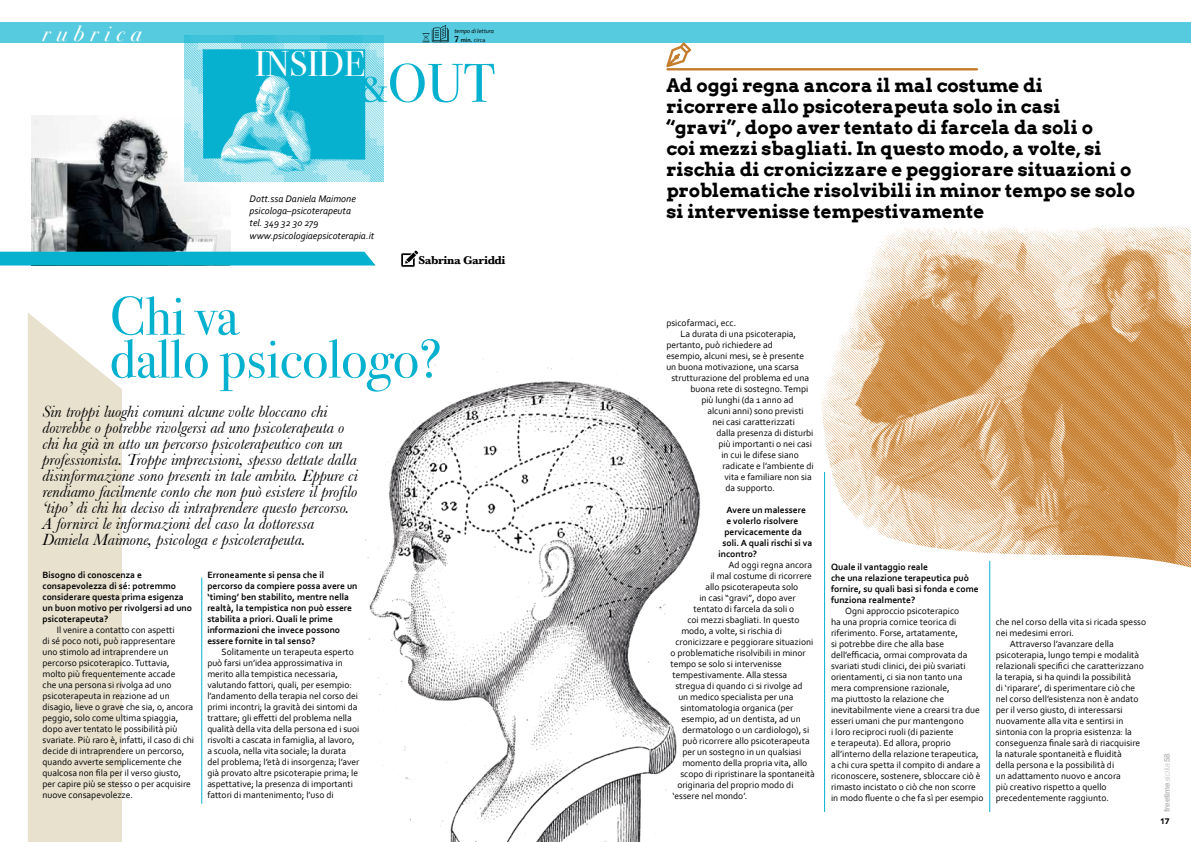
<style>
.page{position:relative;width:1191px;height:842px;background:#fff}
.page>*{position:absolute;margin:0;border:0;box-sizing:border-box;transform-origin:0 0}
.t1{font:54.6px/42.9px "Bodoni Svty Two OSITCTT";color:#06b1cf}
.t2{font:54.6px "Bodoni Svty Two SCITCTT";color:#06b1cf}
.t3{font:35.7px "Bodoni Svty Two SCITCTT";color:#fff}
.t4{font:22px "Bodoni Svty Two OSITCTT Book It";letter-spacing:.3em;color:#fff}
.t5{font:700 18.7px/21px "Arvo";color:#000}
.t6{font:italic 17px/16px "Baskerville";color:#000}
.t7{font:700 12px "Baskerville";letter-spacing:-.03em;color:#000}
.t8{font:italic 10px/12.3px "Corbel";color:#000}
.t9{font:9.5px/11px "Corbel";color:#000}
.t10{font:700 9.5px/11px "Corbel";color:#000}
.t11{font:700 8px "Helvetica";letter-spacing:-.025em;color:#bebdbc}
.t12{font:900 8px "Avenir";color:#000}
.t13{font:italic 6.2px "Corbel";color:#000}
.t14{font:6px "Corbel";color:#000}
.s1{font-family:"Baskerville";font-weight:700;font-size:9px}
.s2{font-weight:700}
.s3{font-weight:300;font-style:italic}
</style>
<div class="page">
<img style="left:365px;top:358px;width:336px;height:484px">
<img style="left:31px;top:115px;width:200px;height:137px">
<img style="left:184px;top:43px;width:199px;height:138px">
<svg style="left:401px;top:251px;width:17px;height:16px"></svg>
<div style="left:0;top:22px;width:1191px;height:21px;background:#56cade"></div>
<div style="left:0;top:252px;width:375px;height:13px;background:#06b1cf"></div>
<hr style="left:202px;top:578px;width:1px;height:226px;background:#06b1cf">
<hr style="left:824px;top:472px;width:1px;height:340px;background:#06b1cf">
<hr style="left:989px;top:561px;width:1px;height:251px;background:#06b1cf">
<hr style="left:666px;top:68px;width:312px;height:2px;background:#c57c2b">
<svg style="left:666px;top:42px;width:25px;height:25px"></svg>
<svg style="left:28px;top:313px;width:94px;height:529px;fill:#e8e1ce"></svg>
<img style="left:821px;top:227px;width:370px;height:341px">
<svg style="left:422px;top:25px;width:27px;height:17px"></svg>
<h3 class="t4" style="left:43px;top:20px;width:100px">rubrica</h3>
<p class="t14" style="left:454px;top:37px;width:33px"><span class="s1">7</span> <span class="s2">min.</span> circa</p>
<p class="t13" style="left:454px;top:28px;width:41px">tempo di lettura</p>
<h2 class="t3" style="left:255px;top:43px;width:111px">INSIDE</h2>
<h1 class="t2" style="left:359px;top:51px;width:137px">&amp;OUT</h1>
<p class="t8" style="left:250px;top:192px;width:126px">Dott.ssa Daniela Maimone psicologa–psicoterapeuta<br>tel. 349 32 30 279 www.psicologiaepsicoterapia.it</p>
<p class="t7" style="left:418px;top:253px;width:89px">Sabrina Gariddi</p>
<h1 class="t1" style="left:110px;top:295px;width:333px">Chi va<br>dallo psicologo?</h1>
<p class="t6" style="left:43px;top:403px;width:317px">Sin troppi luoghi comuni alcune volte bloccano chi dovrebbe o potrebbe rivolgersi ad uno psicoterapeuta o chi ha già in atto un percorso psicoterapeutico con un professionista. Troppe imprecisioni, spesso dettate dalla disinformazione sono presenti in tale ambito. Eppure ci rendiamo facilmente conto che non può esistere il profilo ‘tipo’ di chi ha deciso di intraprendere questo percorso.<br>A fornirci le informazioni del caso la dottoressa Daniela Maimone, psicologa e psicoterapeuta.</p>
<p class="t10" style="left:43px;top:569px;width:151px">Bisogno di conoscenza e consapevolezza di sé: potremmo considerare questa prima esigenza un buon motivo per rivolgersi ad uno psicoterapeuta?</p>
<p class="t9" style="left:43px;top:624px;width:153px;text-indent:14px">Il venire a contatto con aspetti<br>di sé poco noti, può rappresentare<br>uno stimolo ad intraprendere un percorso psicoterapico. Tuttavia, molto più frequentemente accade<br>che una persona si rivolga ad uno psicoterapeuta in reazione ad un disagio, lieve o grave che sia, o, ancora peggio, solo come ultima spiaggia, dopo aver tentato le possibilità più svariate. Più raro è, infatti, il caso di chi decide di intraprendere un percorso, quando avverte semplicemente che qualcosa non fila per il verso giusto, per capire più se stesso o per acquisire nuove consapevolezze.</p>
<p class="t10" style="left:207px;top:569px;width:152px">Erroneamente si pensa che il percorso da compiere possa avere un ‘timing’ ben stabilito, mentre nella realtà, la tempistica non può essere stabilita a priori. Quali le prime informazioni che invece possono essere fornite in tal senso?</p>
<p class="t9" style="left:207px;top:646px;width:154px;text-indent:14px">Solitamente un terapeuta esperto può farsi un’idea approssimativa in merito alla tempistica necessaria, valutando fattori, quali, per esempio: l’andamento della terapia nel corso dei primi incontri; la gravità dei sintomi da trattare; gli effetti del problema nella qualità della vita della persona ed i suoi risvolti a cascata in famiglia, al lavoro, a scuola, nella vita sociale; la durata del problema; l’età di insorgenza; l’aver già provato altre psicoterapie prima; le aspettative; la presenza di importanti fattori di mantenimento; l’uso di</p>
<p class="t5" style="left:666px;top:74px;width:470px">Ad oggi regna ancora il mal costume di ricorrere allo psicoterapeuta solo in casi “gravi”, dopo aver tentato di farcela da soli o<br>coi mezzi sbagliati. In questo modo, a volte, si rischia di cronicizzare e peggiorare situazioni o problematiche risolvibili in minor tempo se solo si intervenisse tempestivamente</p>
<p class="t9" style="left:666px;top:317px;width:71px">psicofarmaci, ecc.</p>
<p class="t9" style="left:680px;top:328px;width:117px">La durata di una psicoterapia,</p>
<p class="t9" style="left:666px;top:339px;width:108px">pertanto, può richiedere ad</p>
<p class="t9" style="left:666px;top:350px;width:139px">esempio, alcuni mesi, se è presente</p>
<p class="t9" style="left:666px;top:361px;width:134px">un buona motivazione, una scarsa</p>
<p class="t9" style="left:671px;top:372px;width:139px">strutturazione del problema ed una</p>
<p class="t9" style="left:690px;top:383px;width:119px">buona rete di sostegno. Tempi</p>
<p class="t9" style="left:701px;top:394px;width:94px">più lunghi (da 1 anno ad</p>
<p class="t9" style="left:707px;top:405px;width:98px">alcuni anni) sono previsti</p>
<p class="t9" style="left:712px;top:416px;width:84px">nei casi caratterizzati</p>
<p class="t9" style="left:716px;top:427px;width:99px">dalla presenza di disturbi</p>
<p class="t9" style="left:718px;top:438px;width:95px">più importanti o nei casi</p>
<p class="t9" style="left:721px;top:449px;width:79px">in cui le difese siano</p>
<p class="t9" style="left:722px;top:460px;width:93px">radicate e l’ambiente di</p>
<p class="t9" style="left:724px;top:471px;width:89px">vita e familiare non sia</p>
<p class="t9" style="left:725px;top:482px;width:51px">da supporto.</p>
<p class="t10" style="left:726px;top:504px;width:81px">Avere un malessere</p>
<p class="t10" style="left:726px;top:515px;width:74px">e volerlo risolvere</p>
<p class="t10" style="left:724px;top:526px;width:79px">pervicacemente da</p>
<p class="t10" style="left:722px;top:537px;width:92px">soli. A quali rischi si va</p>
<p class="t10" style="left:718px;top:548px;width:40px">incontro?</p>
<p class="t9" style="left:728px;top:559px;width:85px">Ad oggi regna ancora</p>
<p class="t9" style="left:710px;top:570px;width:103px">il mal costume di ricorrere</p>
<p class="t9" style="left:705px;top:581px;width:94px">allo psicoterapeuta solo</p>
<p class="t9" style="left:699px;top:592px;width:98px">in casi “gravi”, dopo aver</p>
<p class="t9" style="left:693px;top:603px;width:102px">tentato di farcela da soli o</p>
<p class="t9" style="left:687px;top:614px;width:114px">coi mezzi sbagliati. In questo</p>
<p class="t9" style="left:681px;top:625px;width:102px">modo, a volte, si rischia di</p>
<p class="t9" style="left:675px;top:636px;width:139px">cronicizzare e peggiorare situazioni</p>
<p class="t9" style="left:670px;top:647px;width:137px">o problematiche risolvibili in minor</p>
<p class="t9" style="left:670px;top:658px;width:113px">tempo se solo si intervenisse</p>
<p class="t9" style="left:672px;top:669px;width:116px">tempestivamente. Alla stessa</p>
<p class="t9" style="left:675px;top:680px;width:129px">stregua di quando ci si rivolge ad</p>
<p class="t9" style="left:678px;top:691px;width:117px">un medico specialista per una</p>
<p class="t9" style="left:680px;top:702px;width:115px">sintomatologia organica (per</p>
<p class="t9" style="left:681px;top:713px;width:121px">esempio, ad un dentista, ad un</p>
<p class="t9" style="left:682px;top:724px;width:128px">dermatologo o un cardiologo), si</p>
<p class="t9" style="left:682px;top:735px;width:129px">può ricorrere allo psicoterapeuta</p>
<p class="t9" style="left:682px;top:746px;width:120px">per un sostegno in un qualsiasi</p>
<p class="t9" style="left:682px;top:757px;width:126px">momento della propria vita, allo</p>
<p class="t9" style="left:680px;top:768px;width:136px">scopo di ripristinare la spontaneità</p>
<p class="t9" style="left:677px;top:779px;width:118px">originaria del proprio modo di</p>
<p class="t9" style="left:672px;top:790px;width:77px">‘essere nel mondo’.</p>
<p class="t10" style="left:831px;top:561px;width:149px">Quale il vantaggio reale<br>che una relazione terapeutica può fornire, su quali basi si fonda e come funziona realmente?</p>
<p class="t9" style="left:831px;top:605px;width:154px;text-indent:14px">Ogni approccio psicoterapico<br>ha una propria cornice teorica di riferimento. Forse, artatamente,<br>si potrebbe dire che alla base dell’efficacia, ormai comprovata da svariati studi clinici, dei più svariati orientamenti, ci sia non tanto una mera comprensione razionale,<br>ma piuttosto la relazione che inevitabilmente viene a crearsi tra due esseri umani che pur mantengono<br>i loro reciproci ruoli (di paziente<br>e terapeuta). Ed allora, proprio all’interno della relazione terapeutica, a chi cura spetta il compito di andare a riconoscere, sostenere, sbloccare ciò è rimasto incistato o ciò che non scorre in modo fluente o che fa sì per esempio</p>
<p class="t9" style="left:995px;top:616px;width:152px">che nel corso della vita si ricada spesso</p>
<p class="t9" style="left:995px;top:627px;width:80px">nei medesimi errori.</p>
<p class="t9" style="left:1010px;top:638px;width:105px">Attraverso l’avanzare della</p>
<p class="t9" style="left:995px;top:649px;width:145px">psicoterapia, lungo tempi e modalità</p>
<p class="t9" style="left:995px;top:660px;width:149px">relazionali specifici che caratterizzano</p>
<p class="t9" style="left:995px;top:671px;width:137px">la terapia, si ha quindi la possibilità</p>
<p class="t9" style="left:995px;top:682px;width:141px">di ‘riparare’, di sperimentare ciò che</p>
<p class="t9" style="left:995px;top:693px;width:144px">nel corso dell’esistenza non è andato</p>
<p class="t9" style="left:995px;top:704px;width:128px">per il verso giusto, di interessarsi</p>
<p class="t9" style="left:995px;top:715px;width:129px">nuovamente alla vita e sentirsi in</p>
<p class="t9" style="left:995px;top:726px;width:138px">sintonia con la propria esistenza: la</p>
<p class="t9" style="left:995px;top:737px;width:146px">conseguenza finale sarà di riacquisire</p>
<p class="t9" style="left:995px;top:748px;width:128px">la naturale spontaneità e fluidità</p>
<p class="t9" style="left:995px;top:759px;width:120px">della persona e la possibilità di</p>
<p class="t9" style="left:995px;top:770px;width:127px">un adattamento nuovo e ancora</p>
<p class="t9" style="left:995px;top:781px;width:112px">più creativo rispetto a quello</p>
<p class="t9" style="left:995px;top:792px;width:115px">precedentemente raggiunto.</p>
<p class="t11" style="left:1160px;top:812px;width:60px;rotate:-90deg">freetime<span class="s3">sicilia</span> 58</p>
<p class="t12" style="left:1160px;top:815px;width:11px">17</p>
</div>
